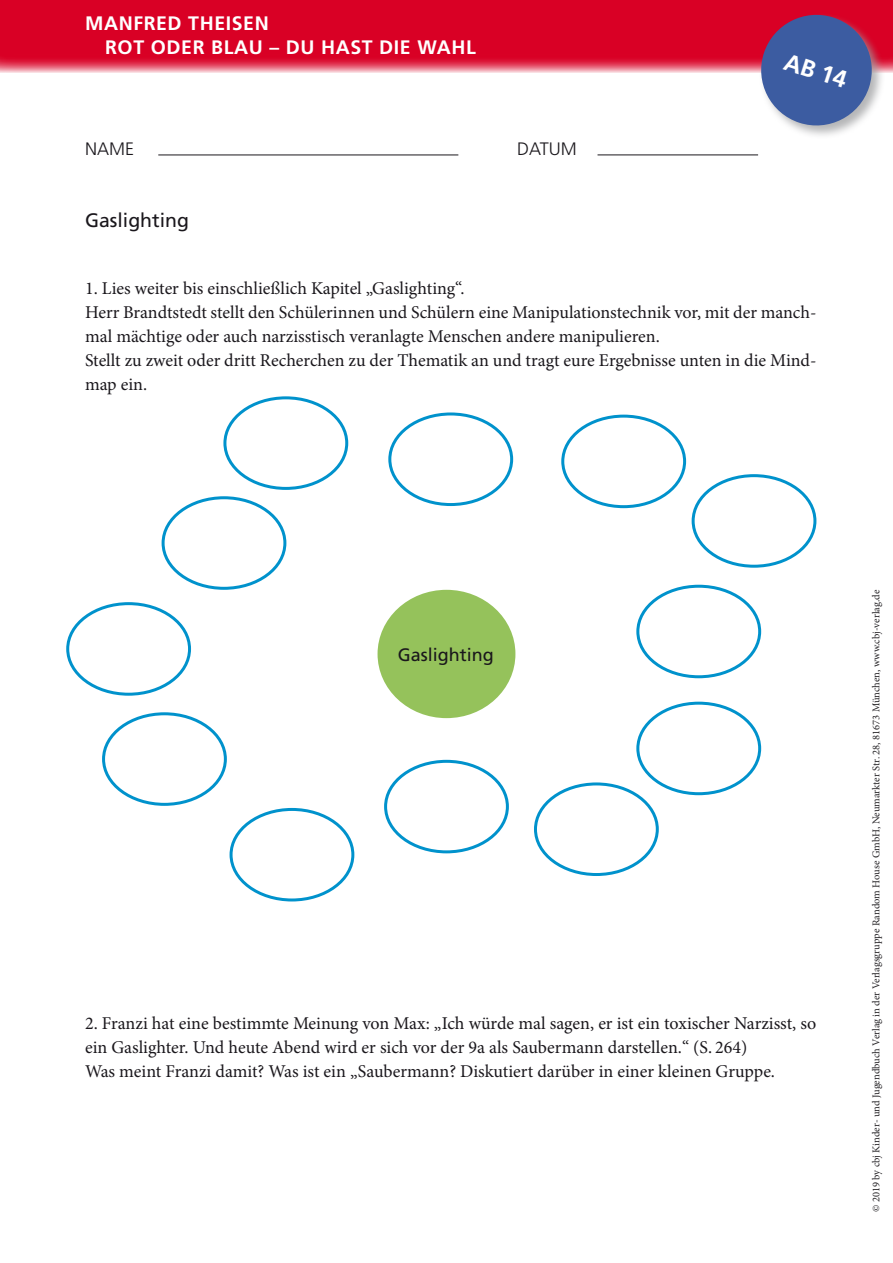
<style>
.page{position:relative;width:893px;height:1263px;background:#fff}
.page>*{position:absolute;margin:0;border:0;box-sizing:border-box;transform-origin:0 0}
.t1{font:700 24px "Frutiger LT Pro";color:#fff}
.t2{font:700 19.5px/24px "Frutiger LT Pro";letter-spacing:.03em;color:#fff}
.t3{font:19.5px "Frutiger LT Pro";color:#1a171c}
.t4{font:18px/24px "Minion Pro";color:#1a171c}
.t5{font:18px "Frutiger LT Pro";color:#1a171c}
.t6{font:300 18px "Frutiger LT Pro";color:#1a171c}
.t7{font:10.5px "Minion Pro";color:#232124}
</style>
<div class="page">
<svg style="left:0;top:0;width:893px;height:72px;background:#db0f32"></svg>
<div style="left:759px;top:13px;width:127px;height:127px;background:#9d9ea0;opacity:.75"></div>
<svg style="left:754px;top:8px;width:124px;height:124px;background:#796698"></svg>
<hr style="left:158px;top:155px;width:300px;height:1px;background:#1a171c">
<hr style="left:597px;top:155px;width:161px;height:1px;background:#1a171c">
<div style="left:378px;top:590px;width:137px;height:128px;background:#95c25b;border-radius:50%"></div>
<div style="left:223px;top:396px;width:125px;height:94px;border:3px solid #0092cc;border-radius:50%"></div>
<div style="left:388px;top:412px;width:125px;height:94px;border:3px solid #0092cc;border-radius:50%"></div>
<div style="left:66px;top:602px;width:125px;height:94px;border:3px solid #0092cc;border-radius:50%"></div>
<div style="left:102px;top:712px;width:125px;height:94px;border:3px solid #0092cc;border-radius:50%"></div>
<div style="left:636px;top:702px;width:125px;height:93px;border:3px solid #0092cc;border-radius:50%"></div>
<div style="left:636px;top:585px;width:125px;height:93px;border:3px solid #0092cc;border-radius:50%"></div>
<div style="left:384px;top:760px;width:125px;height:93px;border:3px solid #0092cc;border-radius:50%"></div>
<div style="left:561px;top:415px;width:125px;height:93px;border:3px solid #0092cc;border-radius:50%"></div>
<div style="left:230px;top:808px;width:124px;height:93px;border:3px solid #0092cc;border-radius:50%"></div>
<div style="left:534px;top:782px;width:125px;height:94px;border:3px solid #0092cc;border-radius:50%"></div>
<div style="left:692px;top:474px;width:124px;height:94px;border:3px solid #0092cc;border-radius:50%"></div>
<div style="left:162px;top:496px;width:124px;height:94px;border:3px solid #0092cc;border-radius:50%"></div>
<p class="t2" style="left:105px;top:12px;width:372px;text-indent:-20px">MANFRED THEISEN<br>ROT ODER BLAU – DU HAST DIE WAHL</p>
<p class="t6" style="left:85px;top:138px;width:51px">NAME</p>
<p class="t6" style="left:517px;top:138px;width:61px">DATUM</p>
<p class="t3" style="left:85px;top:209px;width:106px">Gaslighting</p>
<h1 class="t1" style="left:789px;top:47px;width:66px;rotate:18deg">AB 14</h1>
<p class="t4" style="left:85px;top:276px;width:733px">1. Lies weiter bis einschließlich Kapitel „Gaslighting“.<br>Herr Brandtstedt stellt den Schülerinnen und Schülern eine Manipulationstechnik vor, mit der manch&shy;mal mächtige oder auch narzisstisch veranlagte Menschen andere manipulieren.<br>Stellt zu zweit oder dritt Recherchen zu der Thematik an und tragt eure Ergebnisse unten in die Mind&shy;map ein.</p>
<p class="t5" style="left:398px;top:644px;width:98px">Gaslighting</p>
<p class="t4" style="left:85px;top:1011px;width:733px">2. Franzi hat eine bestimmte Meinung von Max: „Ich würde mal sagen, er ist ein toxischer Narzisst, so ein Gaslighter. Und heute Abend wird er sich vor der 9a als Saubermann darstellen.“ (S. 264)<br>Was meint Franzi damit? Was ist ein „Saubermann? Diskutiert darüber in einer kleinen Gruppe.</p>
<p class="t7" style="left:869px;top:1212px;width:624px;rotate:-90deg">© 2019 by cbj Kinder- und Jugendbuch Verlag in der Verlagsgruppe Random House GmbH, Neumarkter Str. 28, 81673 München, www.cbj-verlag.de</p>
</div>
